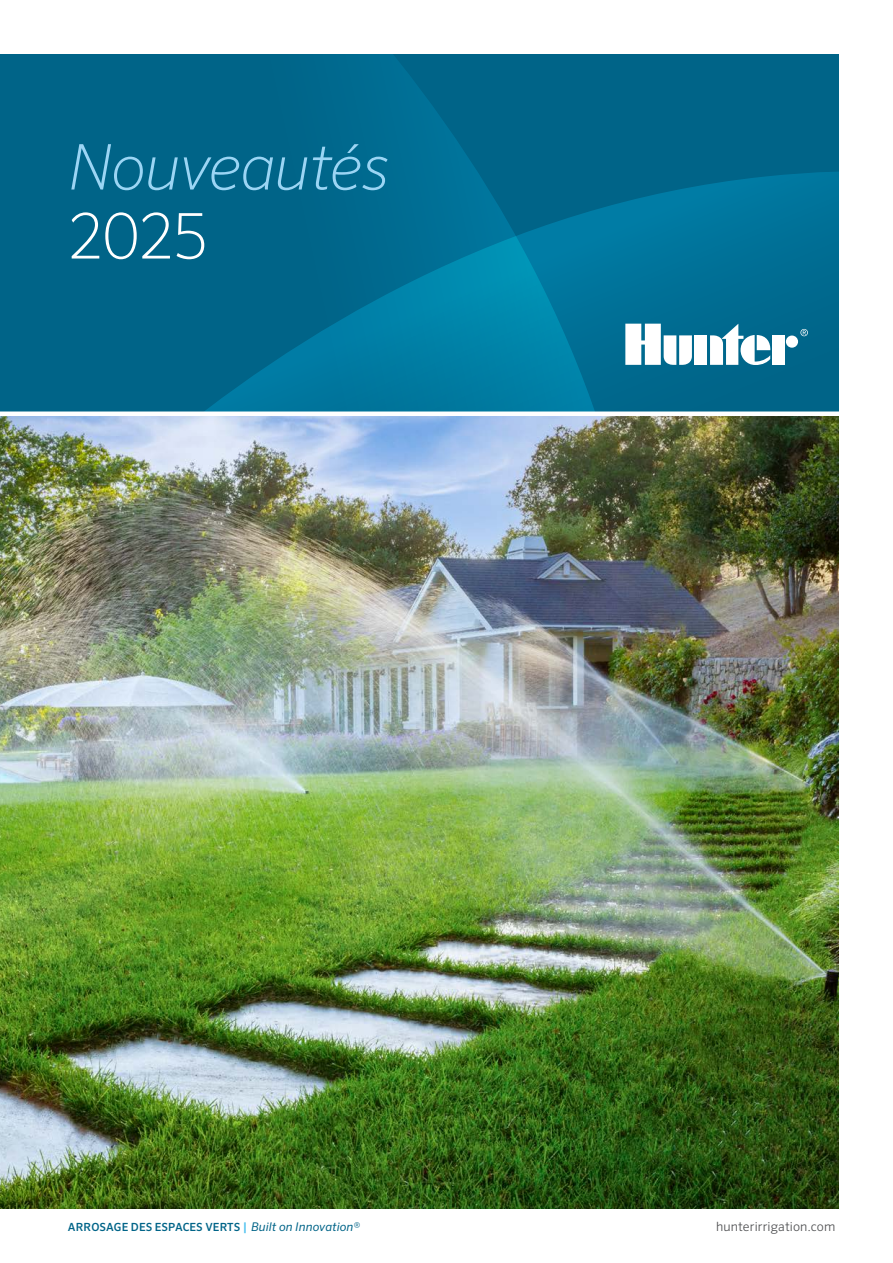
<style>
.page{position:relative;width:893px;height:1263px;background:#fff}
.page>*{position:absolute;margin:0;border:0;box-sizing:border-box;transform-origin:0 0}
.t1{font:italic 200 63px "Sero Pro";letter-spacing:-.02em;color:#9bd5f4}
.t2{font:200 63px "Sero Pro";color:#fff}
.t3{font:300 12.75px "Sero Pro";letter-spacing:.01em;color:#515254}
.t4{font:500 11.25px "Sero Pro";letter-spacing:.01em;color:#006488}
.s1{font-size:12px;color:#4cc0ef}
.s2{font-weight:400;font-style:italic;font-size:12px}
</style>
<div class="page">
<svg style="left:812px;top:54px;width:27px;height:357px;background:#00688d"></svg>
<svg style="left:0;top:54px;width:812px;height:357px;background:#006a8f"></svg>
<img style="left:0;top:416px;width:839px;height:793px">
<svg style="left:800px;top:329px;width:8px;height:7px"></svg>
<div style="left:695px;top:335px;width:12px;height:30px;background:#fff"></div>
<div style="left:786px;top:336px;width:12px;height:12px;background:#fff;border-radius:50%"></div>
<div style="left:772px;top:335px;width:13px;height:30px;background:#fff"></div>
<svg style="left:710px;top:324px;width:61px;height:41px"></svg>
<svg style="left:625px;top:324px;width:67px;height:41px"></svg>
<h1 class="t1" style="left:68px;top:130px;width:323px">Nouveautés</h1>
<h1 class="t2" style="left:68px;top:199px;width:141px">2025</h1>
<p class="t4" style="left:68px;top:1220px;width:293px">ARROSAGE DES ESPACES VERTS <span class="s1">|</span> <span class="s2">Built on Innovation®</span></p>
<p class="t3" style="left:716px;top:1219px;width:121px">hunterirrigation.com</p>
</div>
